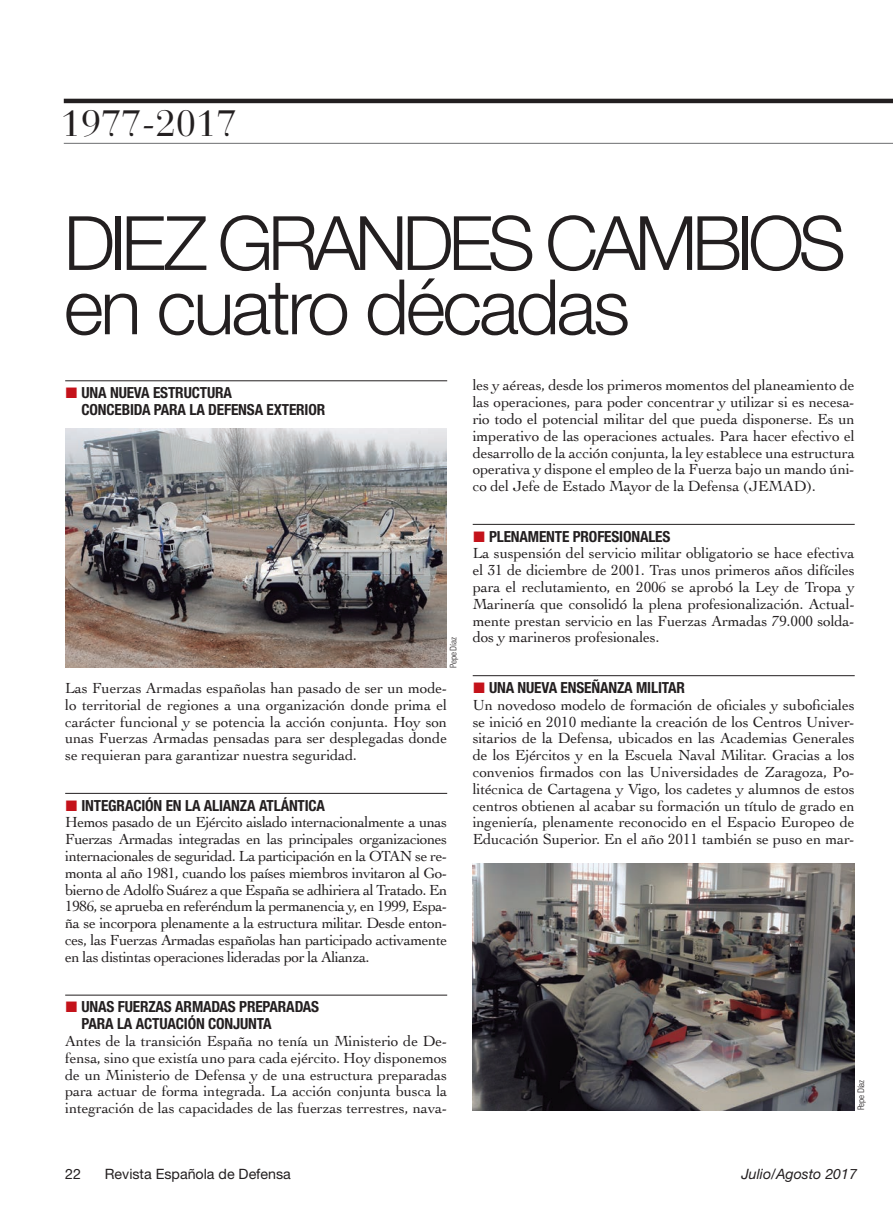
<style>
.page{position:relative;width:893px;height:1217px;background:#fff}
.page>*{position:absolute;margin:0;border:0;box-sizing:border-box;transform-origin:0 0}
.t1{font:300 76.5px "Helvetica Neue";color:#231f20}
.t2{font:300 75px "Helvetica Neue";letter-spacing:-.07em;color:#231f20}
.t3{font:36.75px "Bauer Bodoni";letter-spacing:-.005em;color:#231f20}
.t4{font:15.3px/16.8px "Cochin";letter-spacing:-.01em;color:#231f20;text-align:justify}
.t5{font:700 condensed 15.3px/16.8px "Helvetica Neue";letter-spacing:-.01em;color:#231f20}
.t6{font:14.25px "Helvetica Neue";color:#231f20}
.t7{font:italic 14.25px "Helvetica Neue";color:#231f20}
.t8{font:300 condensed 9px "Univers";letter-spacing:-.02em;color:#231f20}
.s1{font-family:"European Pi Three";font-weight:400;font-stretch:normal;color:#c4121a}
</style>
<div class="page">
<hr style="left:65px;top:380px;width:382px;height:1px;background:#231f20">
<hr style="left:65px;top:793px;width:382px;height:1px;background:#231f20">
<hr style="left:65px;top:994px;width:382px;height:1px;background:#231f20">
<img style="left:65px;top:428px;width:381px;height:239px">
<hr style="left:473px;top:524px;width:382px;height:1px;background:#231f20">
<hr style="left:473px;top:675px;width:382px;height:1px;background:#231f20">
<hr style="left:64px;top:143px;width:829px;height:1px;background:#6c6d70">
<hr style="left:64px;top:99px;width:829px;height:4px;background:#231f20">
<img style="left:473px;top:863px;width:382px;height:246px">
<h3 class="t3" style="left:61px;top:101px;width:178px">1977-2017</h3>
<h2 class="t2" style="left:64px;top:197px;width:784px">DIEZ GRANDES CAMBIOS</h2>
<h1 class="t1" style="left:64px;top:260px;width:568px">EN CUATRO DÉCADAS</h1>
<p class="t5" style="left:81px;top:384px;width:245px;text-indent:-16px"><span class="s1">L</span> UNA NUEVA ESTRUCTURA<br>CONCEBIDA PARA LA DEFENSA EXTERIOR</p>
<p class="t8" style="left:448px;top:667px;width:32px;rotate:-90deg">Pepe Díaz</p>
<p class="t4" style="left:65px;top:678px;width:383px">Las Fuerzas Armadas españolas han pasado de ser un mode&shy;lo territorial de regiones a una organización donde prima el carácter funcional y se potencia la acción conjunta. Hoy son unas Fuerzas Armadas pensadas para ser desplegadas donde se requieran para garantizar nuestra seguridad.</p>
<p class="t5" style="left:65px;top:796px;width:261px"><span class="s1">L</span> INTEGRACIÓN EN LA ALIANZA ATLÁNTICA</p>
<p class="t4" style="left:65px;top:813px;width:384px">Hemos pasado de un Ejército aislado internacionalmente a unas Fuerzas Armadas integradas en las principales organizaciones internacionales de seguridad. La participación en la OTAN se re&shy;monta al año 1981, cuando los países miembros invitaron al Go&shy;bierno de Adolfo Suárez a que España se adhiriera al Tratado. En 1986, se aprueba en referéndum la permanencia y, en 1999, Espa&shy;ña se incorpora plenamente a la estructura militar. Desde enton&shy;ces, las Fuerzas Armadas españolas han participado activamente en las distintas operaciones lideradas por la Alianza.</p>
<p class="t5" style="left:81px;top:998px;width:239px;text-indent:-16px"><span class="s1">L</span> UNAS FUERZAS ARMADAS PREPARADAS<br>PARA LA ACTUACIÓN CONJUNTA</p>
<p class="t4" style="left:65px;top:1031px;width:384px">Antes de la transición España no tenía un Ministerio de De&shy;fensa, sino que existía uno para cada ejército. Hoy disponemos de un Ministerio de Defensa y de una estructura preparadas para actuar de forma integrada. La acción conjunta busca la integración de las capacidades de las fuerzas terrestres, nava-</p>
<p class="t4" style="left:473px;top:376px;width:384px">les y aéreas, desde los primeros momentos del planeamiento de las operaciones, para poder concentrar y utilizar si es necesa&shy;rio todo el potencial militar del que pueda disponerse. Es un imperativo de las operaciones actuales. Para hacer efectivo el desarrollo de la acción conjunta, la ley establece una estructura operativa y dispone el empleo de la Fuerza bajo un mando úni&shy;co del Jefe de Estado Mayor de la Defensa (JEMAD).</p>
<p class="t5" style="left:473px;top:527px;width:199px"><span class="s1">L</span> PLENAMENTE PROFESIONALES</p>
<p class="t4" style="left:473px;top:544px;width:384px">La suspensión del servicio militar obligatorio se hace efectiva el 31 de diciembre de 2001. Tras unos primeros años difíciles para el reclutamiento, en 2006 se aprobó la Ley de Tropa y Marinería que consolidó la plena profesionalización. Actual&shy;mente prestan servicio en las Fuerzas Armadas 79.000 solda&shy;dos y marineros profesionales.</p>
<p class="t5" style="left:473px;top:678px;width:214px"><span class="s1">L</span> UNA NUEVA ENSEÑANZA MILITAR</p>
<p class="t4" style="left:473px;top:695px;width:383px">Un novedoso modelo de formación de oficiales y suboficiales se inició en 2010 mediante la creación de los Centros Univer&shy;sitarios de la Defensa, ubicados en las Academias Generales de los Ejércitos y en la Escuela Naval Militar. Gracias a los convenios firmados con las Universidades de Zaragoza, Po&shy;litécnica de Cartagena y Vigo, los cadetes y alumnos de estos centros obtienen al acabar su formación un título de grado en ingeniería, plenamente reconocido en el Espacio Europeo de Educación Superior. En el año 2011 también se puso en mar-</p>
<p class="t8" style="left:855px;top:1109px;width:32px;rotate:-90deg">Pepe Díaz</p>
<p class="t6" style="left:65px;top:1164px;width:17px">22</p>
<p class="t6" style="left:105px;top:1164px;width:188px">Revista Española de Defensa</p>
<p class="t7" style="left:741px;top:1164px;width:117px">Julio/Agosto 2017</p>
</div>
